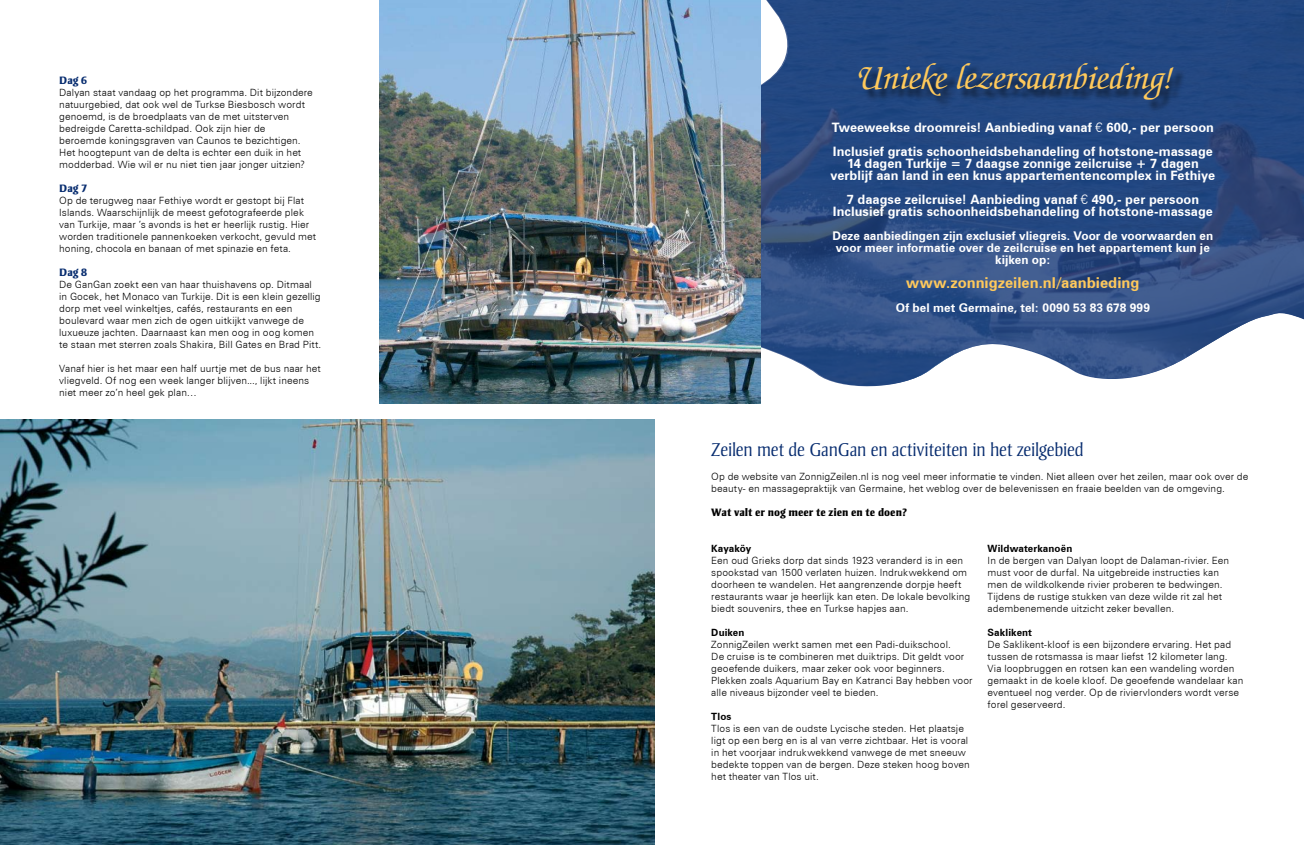
<style>
.page{position:relative;width:1304px;height:845px;background:#fff}
.page>*{position:absolute;margin:0;border:0;box-sizing:border-box;transform-origin:0 0}
.t1{font:italic 36px "Zurich Calligraphic";letter-spacing:-.005em;color:#ffc95b}
.t2{font:300 19px "Strayhorn";letter-spacing:-.01em;color:#072c6f}
.t3{font:700 15px "Zurich BT";color:#ffc95b}
.t4{font:700 13px/12px "Zurich BT";color:#fff;text-align:center}
.t5{font:700 12px/12px "Zurich BT";color:#fff;text-align:center}
.t6{font:800 11px "Strayhorn";letter-spacing:.005em;color:#000}
.t7{font:800 11px "Strayhorn";letter-spacing:-.005em;color:#072c6f}
.t8{font:300 10px/12px "Zurich BT";letter-spacing:.01em;color:#000}
.t9{font:700 10px "Zurich BT";letter-spacing:.01em;color:#000}
.s1{font-weight:300}
</style>
<div class="page">
<img style="left:0;top:420px;width:655px;height:425px">
<svg style="left:760px;top:0;width:544px;height:387px;background:#3c5a8d"></svg>
<div style="left:860px;top:64px;width:327px;height:49px;background:#000;opacity:.75"></div>
<img style="left:379px;top:0;width:381px;height:404px">
<p class="t7" style="left:59px;top:74px;width:29px">Dag 6</p>
<p class="t8" style="left:59px;top:86px;width:255px">Dalyan staat vandaag op het programma. Dit bijzondere natuurgebied, dat ook wel de Turkse Biesbosch wordt genoemd, is de broedplaats van de met uitsterven bedreigde Caretta-schildpad. Ook zijn hier de beroemde koningsgraven van Caunos te bezichtigen.<br>Het hoogtepunt van de delta is echter een duik in het modderbad. Wie wil er nu niet tien jaar jonger uitzien?</p>
<p class="t7" style="left:59px;top:182px;width:29px">Dag 7</p>
<p class="t8" style="left:59px;top:194px;width:258px">Op de terugweg naar Fethiye wordt er gestopt bij Flat Islands. Waarschijnlijk de meest gefotografeerde plek van Turkije, maar ’s avonds is het er heerlijk rustig. Hier worden traditionele pannenkoeken verkocht, gevuld met honing, chocola en banaan of met spinazie en feta.</p>
<p class="t7" style="left:59px;top:266px;width:29px">Dag 8</p>
<p class="t8" style="left:59px;top:278px;width:264px">De GanGan zoekt een van haar thuishavens op. Ditmaal in Gocek, het Monaco van Turkije. Dit is een klein gezellig dorp met veel winkeltjes, cafés, restaurants en een boulevard waar men zich de ogen uitkijkt vanwege de luxueuze jachten. Daarnaast kan men oog in oog komen te staan met sterren zoals Shakira, Bill Gates en Brad Pitt.</p>
<p class="t8" style="left:59px;top:362px;width:263px">Vanaf hier is het maar een half uurtje met de bus naar het vliegveld. Of nog een week langer blijven..., lijkt ineens niet meer zo’n heel gek plan…</p>
<h1 class="t1" style="left:858px;top:59px;width:318px">Unieke lezersaanbieding!</h1>
<h3 class="t4" style="left:832px;top:115px;width:384px;line-height:24px;text-align:left">Tweeweekse droomreis! Aanbieding vanaf <span class="s1">€</span> 600,- per persoon<br>Inclusief gratis schoonheidsbehandeling of hotstone-massage</h3>
<h3 class="t4" style="left:831px;top:157px;width:386px">14 dagen Turkije = 7 daagse zonnige zeilcruise + 7 dagen verblijf aan land in een knus appartementencomplex in Fethiye</h3>
<h3 class="t4" style="left:833px;top:193px;width:382px">7 daagse zeilcruise! Aanbieding vanaf <span class="s1">€</span> 490,- per persoon<br>Inclusief gratis schoonheidsbehandeling of hotstone-massage</h3>
<p class="t5" style="left:832px;top:229px;width:382px">Deze aanbiedingen zijn exclusief vliegreis. Voor de voorwaarden en voor meer informatie over de zeilcruise en het appartement kun je kijken op:</p>
<h3 class="t3" style="left:906px;top:272px;width:235px">www.zonnigzeilen.nl/aanbieding</h3>
<p class="t5" style="left:896px;top:301px;width:256px">Of bel met Germaine, tel: 0090 53 83 678 999</p>
<h2 class="t2" style="left:711px;top:439px;width:374px">Zeilen met de GanGan en activiteiten in het zeilgebied</h2>
<p class="t8" style="left:711px;top:470px;width:538px">Op de website van ZonnigZeilen.nl is nog veel meer informatie te vinden. Niet alleen over het zeilen, maar ook over de beauty- en massagepraktijk van Germaine, het weblog over de belevenissen en fraaie beelden van de omgeving.</p>
<p class="t6" style="left:711px;top:506px;width:197px">Wat valt er nog meer te zien en te doen?</p>
<p class="t9" style="left:711px;top:541px;width:41px">Kayaköy</p>
<p class="t8" style="left:711px;top:554px;width:260px">Een oud Grieks dorp dat sinds 1923 veranderd is in een spookstad van 1500 verlaten huizen. Indrukwekkend om doorheen te wandelen. Het aangrenzende dorpje heeft restaurants waar je heerlijk kan eten. De lokale bevolking biedt souvenirs, thee en Turkse hapjes aan.</p>
<p class="t9" style="left:711px;top:625px;width:35px">Duiken</p>
<p class="t8" style="left:711px;top:638px;width:263px">ZonnigZeilen werkt samen met een Padi-duikschool.<br>De cruise is te combineren met duiktrips. Dit geldt voor geoefende duikers, maar zeker ook voor beginners.<br>Plekken zoals Aquarium Bay en Katranci Bay hebben voor alle niveaus bijzonder veel te bieden.</p>
<p class="t9" style="left:711px;top:709px;width:22px">Tlos</p>
<p class="t8" style="left:711px;top:722px;width:260px">Tlos is een van de oudste Lycische steden. Het plaatsje ligt op een berg en is al van verre zichtbaar. Het is vooral in het voorjaar indrukwekkend vanwege de met sneeuw bedekte toppen van de bergen. Deze steken hoog boven het theater van Tlos uit.</p>
<p class="t9" style="left:988px;top:541px;width:86px">Wildwaterkanoën</p>
<p class="t8" style="left:988px;top:554px;width:243px">In de bergen van Dalyan loopt de Dalaman-rivier. Een must voor de durfal. Na uitgebreide instructies kan men de wildkolkende rivier proberen te bedwingen.<br>Tijdens de rustige stukken van deze wilde rit zal het adembenemende uitzicht zeker bevallen.</p>
<p class="t9" style="left:988px;top:625px;width:46px">Saklikent</p>
<p class="t8" style="left:988px;top:638px;width:257px">De Saklikent-kloof is een bijzondere ervaring. Het pad tussen de rotsmassa is maar liefst 12 kilometer lang.<br>Via loopbruggen en rotsen kan een wandeling worden gemaakt in de koele kloof. De geoefende wandelaar kan eventueel nog verder. Op de riviervlonders wordt verse forel geserveerd.</p>
</div>
